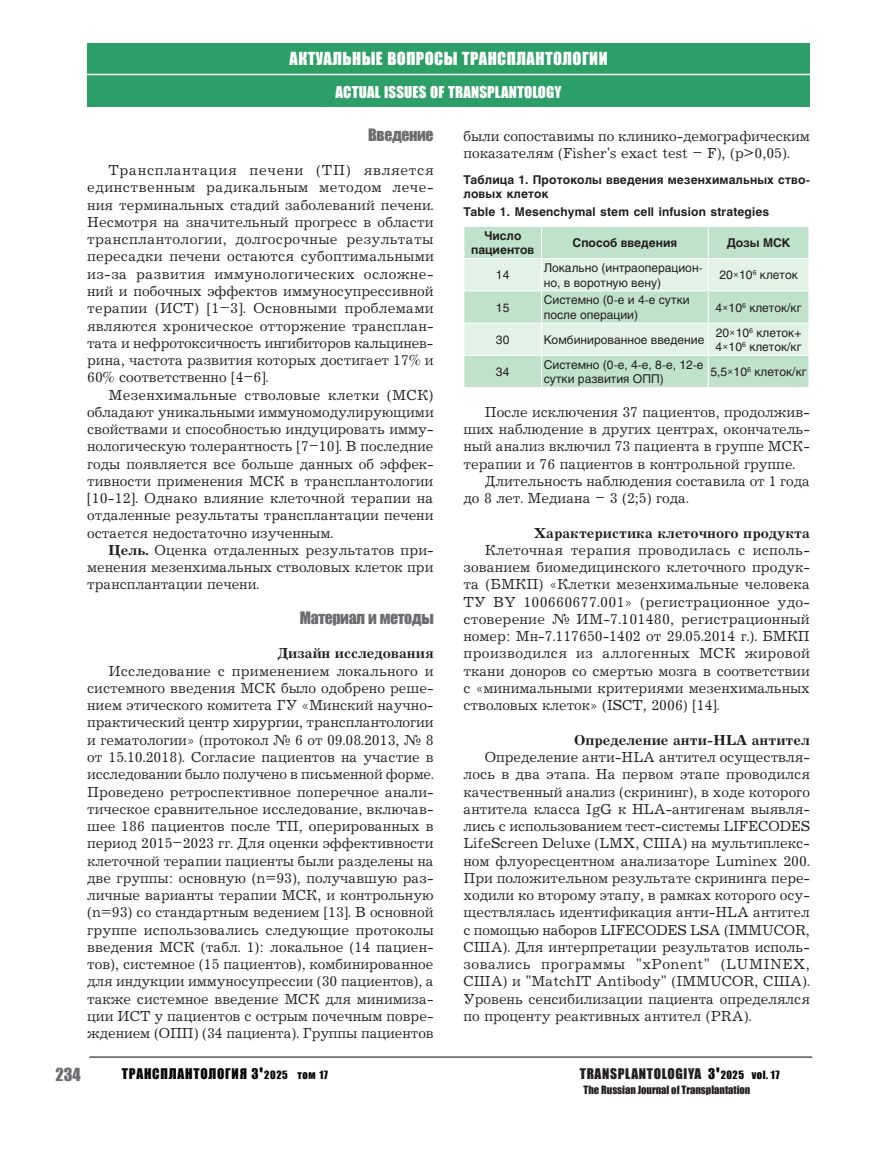
<style>
.page{position:relative;width:893px;height:1170px;background:#fff}
.page>*{position:absolute;margin:0;border:0;box-sizing:border-box;transform-origin:0 0}
.t1{font:16.5px "Impact";letter-spacing:.025em;color:#fff}
.t2{font:16.5px "Impact";color:#6c6d70}
.t3{font:15.75px "Impact";letter-spacing:-.025em;color:#6c6d70}
.t4{font:15px/17.2px "Journal C";color:#231f20;text-align:justify}
.t5{font:700 15px "Journal C";color:#231f20}
.t6{font:15px "Impact";letter-spacing:.005em;color:#fff}
.t7{font:13.5px "Impact";letter-spacing:.055em;color:#040503}
.t8{font:13.5px "Impact";letter-spacing:.05em;color:#231f20}
.t9{font:12px/14.4px "Helios C";color:#231f20}
.t10{font:700 12px/13.5px "Helios C";letter-spacing:.01em;color:#231f20}
.t11{font:10.5px "Impact";color:#231f20}
.t12{font:10.5px "Impact";letter-spacing:.05em;color:#040503}
.s1{font-weight:700}
.s2{font-family:"PT Serif"}
.s3{font-size:19.5px}
.s4{font-size:10.5px}
.s5{color:#040503}
.s6{font-size:19.5px;color:#040503}
</style>
<div class="page">
<hr style="left:89px;top:1056px;width:723px;height:1px;background:#040503">
<div style="left:87px;top:43px;width:723px;height:64px;background:#2b9f65"></div>
<hr style="left:87px;top:74px;width:723px;height:1px;background:#fff">
<div style="left:464px;top:227px;width:344px;height:160px;background:#c0e2ca"></div>
<svg style="left:464px;top:259px;width:344px;height:96px;background:#d7ecdd"></svg>
<hr style="left:541px;top:227px;width:1px;height:31px;background:#fff">
<hr style="left:708px;top:227px;width:1px;height:31px;background:#fff">
<hr style="left:541px;top:291px;width:1px;height:32px;background:#fff">
<hr style="left:708px;top:291px;width:1px;height:32px;background:#fff">
<hr style="left:541px;top:356px;width:1px;height:31px;background:#fff">
<hr style="left:708px;top:356px;width:1px;height:31px;background:#fff">
<hr style="left:463px;top:258px;width:79px;height:1px;background:#fff">
<hr style="left:542px;top:258px;width:166px;height:1px;background:#fff">
<hr style="left:708px;top:258px;width:101px;height:1px;background:#fff">
<hr style="left:541px;top:259px;width:1px;height:31px;background:#fff">
<hr style="left:708px;top:259px;width:1px;height:31px;background:#fff">
<hr style="left:463px;top:290px;width:79px;height:1px;background:#fff">
<hr style="left:542px;top:290px;width:166px;height:1px;background:#fff">
<hr style="left:708px;top:290px;width:101px;height:1px;background:#fff">
<hr style="left:463px;top:323px;width:79px;height:1px;background:#fff">
<hr style="left:542px;top:323px;width:166px;height:1px;background:#fff">
<hr style="left:708px;top:323px;width:101px;height:1px;background:#fff">
<hr style="left:541px;top:323px;width:1px;height:32px;background:#fff">
<hr style="left:708px;top:323px;width:1px;height:32px;background:#fff">
<hr style="left:463px;top:355px;width:79px;height:1px;background:#fff">
<hr style="left:542px;top:355px;width:166px;height:1px;background:#fff">
<hr style="left:708px;top:355px;width:101px;height:1px;background:#fff">
<p class="t1" style="left:290px;top:46px;width:319px">АКТУАЛЬНЫЕ ВОПРОСЫ ТРАНСПЛАНТОЛОГИИ</p>
<p class="t6" style="left:336px;top:81px;width:228px">ACTUAL ISSUES OF TRANSPLANTOLOGY</p>
<p class="t3" style="left:368px;top:122px;width:67px">Введение</p>
<p class="t4" style="left:87px;top:162px;width:348px;text-align:left;text-indent:21px">Трансплантация печени (ТП) является единственным радикальным методом лече&shy;ния терминальных стадий заболеваний печени.<br>Несмотря на значительный прогресс в области трансплантологии, долгосрочные результаты пересадки печени остаются субоптимальными из-за развития иммунологических осложне&shy;ний и побочных эффектов иммуносупрессивной терапии (ИСТ) [1–3]. Основными проблемами являются хроническое отторжение трансплан&shy;тата и нефротоксичность ингибиторов кальцинев&shy;рина, частота развития которых достигает 17% и 60% соответственно [4–6].</p>
<p class="t4" style="left:87px;top:386px;width:348px;text-indent:21px">Мезенхимальные стволовые клетки (МСК) обладают уникальными иммуномодулирующими свойствами и способностью индуцировать имму&shy;нологическую толерантность [7–10]. В последние годы появляется все больше данных об эффек&shy;тивности применения МСК в трансплантологии [10-12]. Однако влияние клеточной терапии на отдаленные результаты трансплантации печени остается недостаточно изученным.</p>
<p class="t4" style="left:87px;top:542px;width:348px;text-indent:21px"><span class="s1">Цель.</span> Оценка отдаленных результатов при&shy;менения мезенхимальных стволовых клеток при трансплантации печени.</p>
<p class="t3" style="left:300px;top:605px;width:135px">Материал и методы</p>
<p class="t5" style="left:277px;top:645px;width:158px">Дизайн исследования</p>
<p class="t4" style="left:87px;top:662px;width:348px;text-indent:21px">Исследование с применением локального и системного введения МСК было одобрено реше&shy;нием этического комитета ГУ «Минский научно&shy;практический центр хирургии, трансплантологии и гематологии» (протокол № 6 от 09.08.2013, № 8 от 15.10.2018). Согласие пациентов на участие в исследовании было получено в письменной форме.<br>Проведено ретроспективное поперечное анали&shy;тическое сравнительное исследование, включав&shy;шее 186 пациентов после ТП, оперированных в период 2015–2023 гг. Для оценки эффективности клеточной терапии пациенты были разделены на две группы: основную (n=93), получавшую раз&shy;личные варианты терапии МСК, и контрольную (n=93) со стандартным ведением [13]. В основной группе использовались следующие протоколы введения МСК (табл. 1): локальное (14 пациен&shy;тов), системное (15 пациентов), комбинированное для индукции иммуносупрессии (30 пациентов), а также системное введение МСК для минимиза&shy;ции ИСТ у пациентов с острым почечным повре&shy;ждением (ОПП) (34 пациента). Группы пациентов</p>
<p class="t4" style="left:463px;top:128px;width:348px">были сопоставимы по клинико-демографическим показателям (Fisher's exact test – F), (p&gt;0,05).</p>
<p class="t10" style="left:463px;top:173px;width:348px">Таблица 1. Протоколы введения мезенхимальных ство&shy;ловых клеток</p>
<p class="t10" style="left:484px;top:199px;width:287px;line-height:24.2px;text-indent:-21px">Table 1. Mesenchymal stem cell infusion strategies<br>Число</p>
<p class="t10" style="left:471px;top:243px;width:65px">пациентов</p>
<p class="t10" style="left:573px;top:236px;width:106px">Способ введения</p>
<p class="t10" style="left:727px;top:236px;width:65px">Дозы МСК</p>
<p class="t9" style="left:496px;top:268px;width:15px">14</p>
<p class="t9" style="left:544px;top:260px;width:161px">Локально (интраоперацион&shy;но, в воротную вену)</p>
<p class="t9" style="left:719px;top:268px;width:80px">20<span class="s2">×</span>10<sup>6</sup> клеток</p>
<p class="t9" style="left:496px;top:300px;width:15px">15</p>
<p class="t9" style="left:544px;top:293px;width:147px">Системно (0-е и 4-е сутки после операции)</p>
<p class="t9" style="left:715px;top:300px;width:88px">4<span class="s2">×</span>10<sup>6</sup> клеток/кг</p>
<p class="t9" style="left:496px;top:332px;width:15px">30</p>
<p class="t9" style="left:544px;top:332px;width:162px">Комбинированное введение</p>
<p class="t9" style="left:715px;top:325px;width:88px">20<span class="s2">×</span>10<sup>6</sup> клеток+<br>4<span class="s2">×</span>10<sup>6</sup> клеток/кг</p>
<p class="t9" style="left:496px;top:364px;width:15px">34</p>
<p class="t9" style="left:544px;top:357px;width:161px">Системно (0-е, 4-е, 8-е, 12-е сутки развития ОПП)</p>
<p class="t9" style="left:710px;top:364px;width:98px">5,5<span class="s2">×</span>10<sup>6</sup> клеток/кг</p>
<p class="t4" style="left:485px;top:404px;width:327px">После исключения 37 пациентов, продолжив-</p>
<p class="t4" style="left:463px;top:421px;width:348px">ших наблюдение в других центрах, окончатель-</p>
<p class="t4" style="left:463px;top:438px;width:348px">ный анализ включил 73 пациента в группе МСК-</p>
<p class="t4" style="left:463px;top:455px;width:333px">терапии и 76 пациентов в контрольной группе.</p>
<p class="t4" style="left:485px;top:473px;width:327px">Длительность наблюдения составила от 1 года</p>
<p class="t4" style="left:463px;top:490px;width:227px">до 8 лет. Медиана – 3 (2;5) года.</p>
<p class="t5" style="left:534px;top:524px;width:277px">Характеристика клеточного продукта</p>
<p class="t4" style="left:463px;top:542px;width:348px;text-indent:21px">Клеточная терапия проводилась с исполь&shy;зованием биомедицинского клеточного продук&shy;та (БМКП) «Клетки мезенхимальные человека ТУ BY 100660677.001» (регистрационное удо&shy;стоверение № ИМ-7.101480, регистрационный номер: Мн-7.117650-1402 от 29.05.2014 г.). БМКП производился из аллогенных МСК жировой ткани доноров со смертью мозга в соответствии с «минимальными критериями мезенхимальных стволовых клеток» (ISCT, 2006) [14].</p>
<p class="t5" style="left:574px;top:731px;width:237px">Определение анти-HLA антител</p>
<p class="t4" style="left:463px;top:749px;width:348px;text-indent:21px">Определение анти-HLA антител осуществля&shy;лось в два этапа. На первом этапе проводился качественный анализ (скрининг), в ходе которого антитела класса IgG к HLA-антигенам выявля&shy;лись с использованием тест-системы LIFECODES LifeScreen Deluxe (LMX, США) на мультиплекс&shy;ном флуоресцентном анализаторе Luminex 200.<br>При положительном результате скрининга пере&shy;ходили ко второму этапу, в рамках которого осу&shy;ществлялась идентификация анти-HLA антител с помощью наборов LIFECODES LSA (IMMUCOR, США). Для интерпретации результатов исполь&shy;зовались программы "xPonent" (LUMINEX, США) и "MatchIT Antibody" (IMMUCOR, США).<br>Уровень сенсибилизации пациента определялся по проценту реактивных антител (PRA).</p>
<p class="t2" style="left:55px;top:1061px;width:27px">234</p>
<p class="t12" style="left:721px;top:1066px;width:60px">2025 vol. 17</p>
<p class="t11" style="left:584px;top:1081px;width:168px">The Russian Journal of Transplantation</p>
<p class="t7" style="left:122px;top:1063px;width:208px">ТРАНСПЛАНТОЛОГИЯ 3<span class="s3">'</span><span class="s4">2025 том 17</span></p>
<p class="t8" style="left:580px;top:1063px;width:141px">TRANSPLANTOLOGIYA <span class="s5">3</span><span class="s6">'</span></p>
</div>
